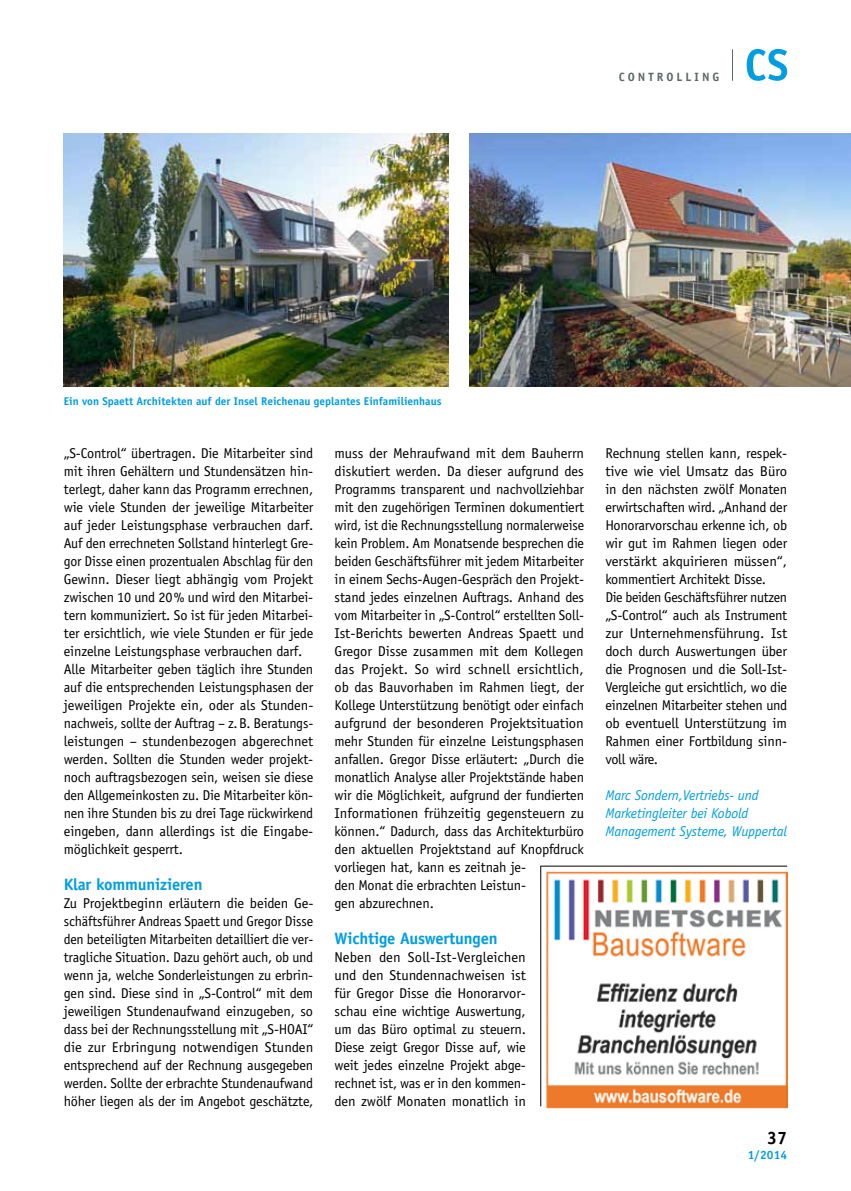
<style>
.page{position:relative;width:851px;height:1191px;background:#fff}
.page>*{position:absolute;margin:0;border:0;box-sizing:border-box;transform-origin:0 0}
.t1{font:700 18px "Officina Sans Std";color:#000}
.t2{font:700 16.5px "Officina Sans Std";letter-spacing:-.01em;color:#009ee0}
.t3{font:14.25px/18px "Officina Sans Std";letter-spacing:-.01em;color:#000}
.t4{font:italic 14.25px/18px "Officina Sans Std";letter-spacing:-.01em;color:#009ee0}
.t5{font:700 12px "Officina Sans Std";letter-spacing:.25em;color:#5d6867}
.t6{font:700 12px "Officina Sans Std";color:#009ee0}
.t7{font:700 11.25px "Officina Sans Std";color:#009ee0}
</style>
<div class="page">
<hr style="left:732px;top:49px;width:1px;height:32px;background:#5d6867">
<svg style="left:746px;top:49px;width:41px;height:32px"></svg>
<img style="left:64px;top:134px;width:384px;height:252px">
<img style="left:470px;top:134px;width:380px;height:252px">
<img style="left:546px;top:871px;width:241px;height:237px">
<hr style="left:540px;top:865px;width:247px;height:1px;background:#000">
<hr style="left:540px;top:866px;width:1px;height:240px;background:#000">
<p class="t5" style="left:618px;top:69px;width:102px">CONTROLLING</p>
<p class="t7" style="left:64px;top:394px;width:379px">Ein von Spaett Architekten auf der Insel Reichenau geplantes Einfamilienhaus</p>
<p class="t3" style="left:64px;top:444px;width:251px">„S-Control“ übertragen. Die Mitarbeiter sind mit ihren Gehältern und Stundensätzen hin&shy;terlegt, daher kann das Programm errechnen, wie viele Stunden der jeweilige Mitarbeiter auf jeder Leistungsphase verbrauchen darf.<br>Auf den errechneten Sollstand hinterlegt Gre&shy;gor Disse einen prozentualen Abschlag für den Gewinn. Dieser liegt abhängig vom Projekt zwischen 10 und 20% und wird den Mitarbei&shy;tern kommuniziert. So ist für jeden Mitarbei&shy;ter ersichtlich, wie viele Stunden er für jede einzelne Leistungsphase verbrauchen darf.<br>Alle Mitarbeiter geben täglich ihre Stunden auf die entsprechenden Leistungsphasen der jeweiligen Projekte ein, oder als Stunden&shy;nachweis, sollte der Auftrag – z.B. Beratungs&shy;leistungen – stundenbezogen abgerechnet werden. Sollten die Stunden weder projekt&shy;noch auftragsbezogen sein, weisen sie diese den Allgemeinkosten zu. Die Mitarbeiter kön&shy;nen ihre Stunden bis zu drei Tage rückwirkend eingeben, dann allerdings ist die Eingabe&shy;möglichkeit gesperrt.</p>
<p class="t2" style="left:64px;top:874px;width:140px">Klar kommunizieren</p>
<p class="t3" style="left:64px;top:894px;width:251px;text-align:justify">Zu Projektbeginn erläutern die beiden Ge&shy;schäftsführer Andreas Spaett und Gregor Disse den beteiligten Mitarbeiten detailliert die ver&shy;tragliche Situation. Dazu gehört auch, ob und wenn ja, welche Sonderleistungen zu erbrin&shy;gen sind. Diese sind in „S-Control“ mit dem jeweiligen Stundenaufwand einzugeben, so dass bei der Rechnungsstellung mit „S-HOAI“ die zur Erbringung notwendigen Stunden entsprechend auf der Rechnung ausgegeben werden. Sollte der erbrachte Stundenaufwand höher liegen als der im Angebot geschätzte,</p>
<p class="t3" style="left:334px;top:444px;width:251px">muss der Mehraufwand mit dem Bauherrn diskutiert werden. Da dieser aufgrund des Programms transparent und nachvollziehbar mit den zugehörigen Terminen dokumentiert wird, ist die Rechnungsstellung normalerweise kein Problem. Am Monatsende besprechen die beiden Geschäftsführer mit jedem Mitarbeiter in einem Sechs-Augen-Gespräch den Projekt&shy;stand jedes einzelnen Auftrags. Anhand des vom Mitarbeiter in „S-Control“ erstellten Soll-Ist-Berichts bewerten Andreas Spaett und Gregor Disse zusammen mit dem Kollegen das Projekt. So wird schnell ersichtlich, ob das Bauvorhaben im Rahmen liegt, der Kollege Unterstützung benötigt oder einfach aufgrund der besonderen Projektsituation mehr Stunden für einzelne Leistungsphasen anfallen. Gregor Disse erläutert: „Durch die monatlich Analyse aller Projektstände haben wir die Möglichkeit, aufgrund der fundierten Informationen frühzeitig gegensteuern zu können.“ Dadurch, dass das Architekturbüro den aktuellen Projektstand auf Knopfdruck vorliegen hat, kann es zeitnah je-<br>den Monat die erbrachten Leistun-<br>gen abzurechnen.</p>
<p class="t2" style="left:334px;top:928px;width:164px">Wichtige Auswertungen</p>
<p class="t3" style="left:334px;top:948px;width:193px;text-align:justify">Neben den Soll-Ist-Vergleichen und den Stundennachweisen ist für Gregor Disse die Honorarvor&shy;schau eine wichtige Auswertung, um das Büro optimal zu steuern.<br>Diese zeigt Gregor Disse auf, wie weit jedes einzelne Projekt abge&shy;rechnet ist, was er in den kommen&shy;den zwölf Monaten monatlich in</p>
<p class="t3" style="left:605px;top:444px;width:183px">Rechnung stellen kann, respek&shy;tive wie viel Umsatz das Büro in den nächsten zwölf Monaten erwirtschaften wird. „Anhand der<br>Honorarvorschau erkenne ich, ob wir gut im Rahmen liegen oder verstärkt akquirieren müssen“, kommentiert Architekt Disse.<br>Die beiden Geschäftsführer nutzen „S-Control“ auch als Instrument zur Unternehmensführung. Ist doch durch Auswertungen über die Prognosen und die Soll-Ist-<br>Vergleiche gut ersichtlich, wo die einzelnen Mitarbeiter stehen und ob eventuell Unterstützung im<br>Rahmen einer Fortbildung sinn&shy;voll wäre.</p>
<p class="t4" style="left:605px;top:786px;width:183px">Marc Sondern,Vertriebs- und<br>Marketingleiter bei Kobold<br>Management Systeme, Wuppertal</p>
<p class="t1" style="left:767px;top:1127px;width:22px">37</p>
<p class="t6" style="left:747px;top:1147px;width:41px">1/2014</p>
</div>
